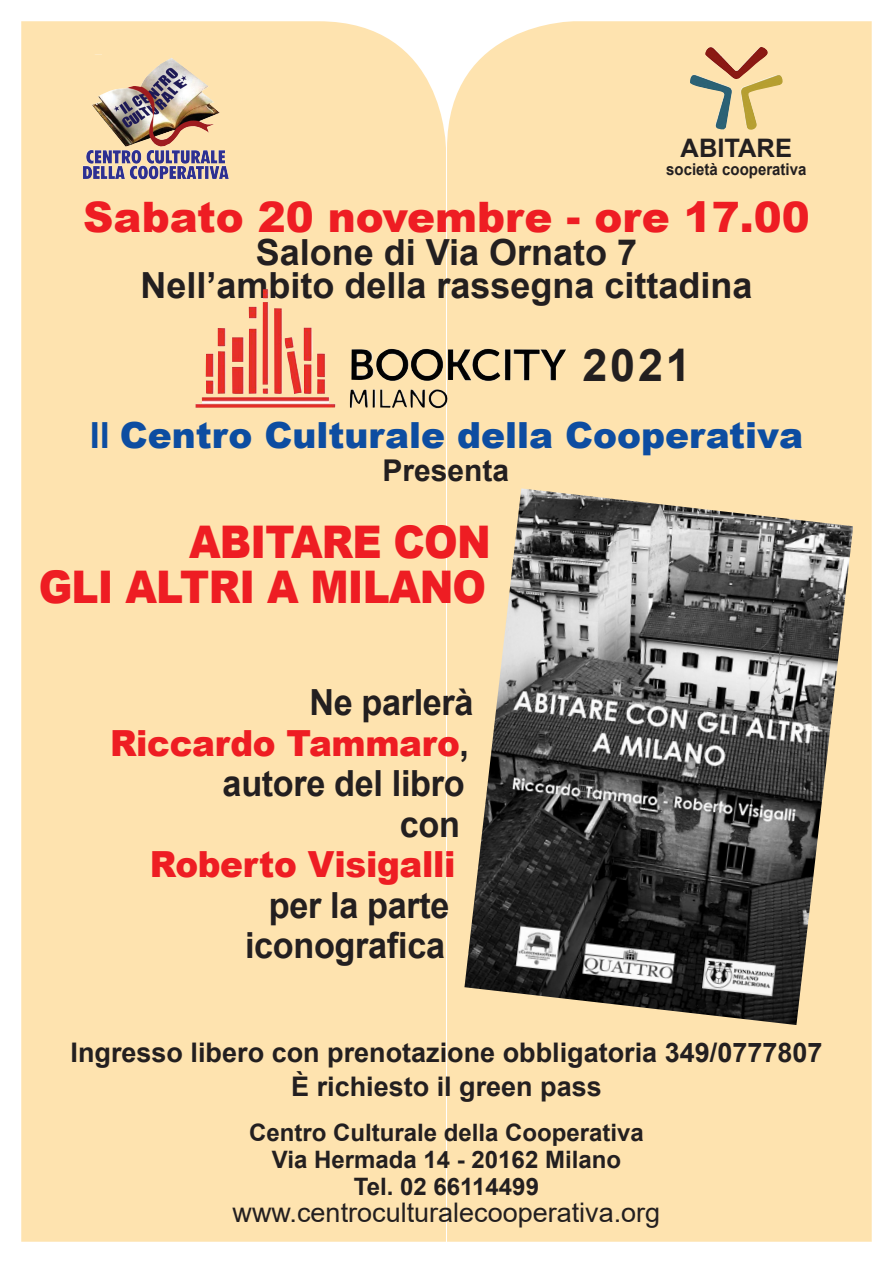
<style>
.page{position:relative;width:893px;height:1263px;background:#fff}
.page>*{position:absolute;margin:0;border:0;box-sizing:border-box;transform-origin:0 0}
.t1{font:900 45px "Arial";letter-spacing:-.02em;color:#ee1d23;scale:.9 1}
.t2{font:700 45px "Arial";color:#231f20}
.t3{font:900 42px "Arial";color:#ee1d23}
.t4{font:700 36px "Arial";color:#231f20}
.t5{font:700 36px/40.5px "Arial";color:#231f20;text-align:right;scale:.95 1}
.t6{font:900 36px "Arial";color:#0d4da1}
.t7{font:900 36px "Arial";letter-spacing:-.01em;color:#ee1d23;scale:.95 1}
.t8{font:700 30px "Arial";color:#231f20}
.t9{font:700 27px "Arial";color:#231f20}
.t10{font:27px "Arial";color:#231f20}
.t11{font:700 25.5px "Arial";color:#231f20}
.t12{font:700 24px "Arial";color:#231f20}
.t13{font:700 16.35px "Arial";color:#231f20;scale:.92 1}
.s1{font-weight:700}
.s2{font-weight:700;color:#231f20}
</style>
<div class="page">
<div style="left:447px;top:21px;width:425px;height:1221px;background:#fee3af"></div>
<div style="left:21px;top:21px;width:425px;height:1221px;background:#fee3af"></div>
<img style="left:94px;top:55px;width:77px;height:32px">
<img style="left:690px;top:45px;width:93px;height:86px">
<img style="left:218px;top:289px;width:348px;height:105px">
<img style="left:464px;top:488px;width:389px;height:537px">
<p class="t11" style="left:681px;top:130px;width:113px">ABITARE</p>
<p class="t13" style="left:666px;top:157px;width:154px">società cooperativa</p>
<p class="t3" style="left:83px;top:187px;width:728px">Sabato 20 novembre - ore 17.00</p>
<p class="t4" style="left:256px;top:227px;width:383px">Salone di Via Ornato 7</p>
<p class="t4" style="left:140px;top:260px;width:614px">Nell’ambito della rassegna cittadina</p>
<p class="t2" style="left:583px;top:334px;width:110px">2021</p>
<p class="t6" style="left:90px;top:409px;width:715px"><span class="s1">Il</span> Centro Culturale della Cooperativa</p>
<p class="t8" style="left:382px;top:450px;width:128px">Presenta</p>
<p class="t1" style="left:189px;top:510px;width:337px">ABITARE CON</p>
<p class="t1" style="left:39px;top:555px;width:499px">GLI ALTRI A MILANO</p>
<p class="t5" style="left:309px;top:683px;width:174px">Ne parlerà</p>
<p class="t7" style="left:110px;top:717px;width:379px">Riccardo Tammaro<span class="s2">,</span></p>
<p class="t5" style="left:223px;top:764px;width:256px">autore del libro</p>
<p class="t5" style="left:400px;top:804px;width:65px">con</p>
<p class="t7" style="left:150px;top:838px;width:323px">Roberto Visigalli</p>
<p class="t5" style="left:245px;top:885px;width:217px">per la parte iconografica</p>
<p class="t9" style="left:71px;top:1033px;width:753px">Ingresso libero con prenotazione obbligatoria 349/0777807</p>
<p class="t9" style="left:291px;top:1067px;width:312px">È richiesto il green pass</p>
<p class="t12" style="left:249px;top:1116px;width:396px">Centro Culturale della Cooperativa</p>
<p class="t12" style="left:272px;top:1143px;width:351px">Via Hermada 14 - 20162 Milano</p>
<p class="t12" style="left:354px;top:1170px;width:187px">Tel. 02 66114499</p>
<p class="t10" style="left:233px;top:1194px;width:429px">www.centroculturalecooperativa.org</p>
</div>
